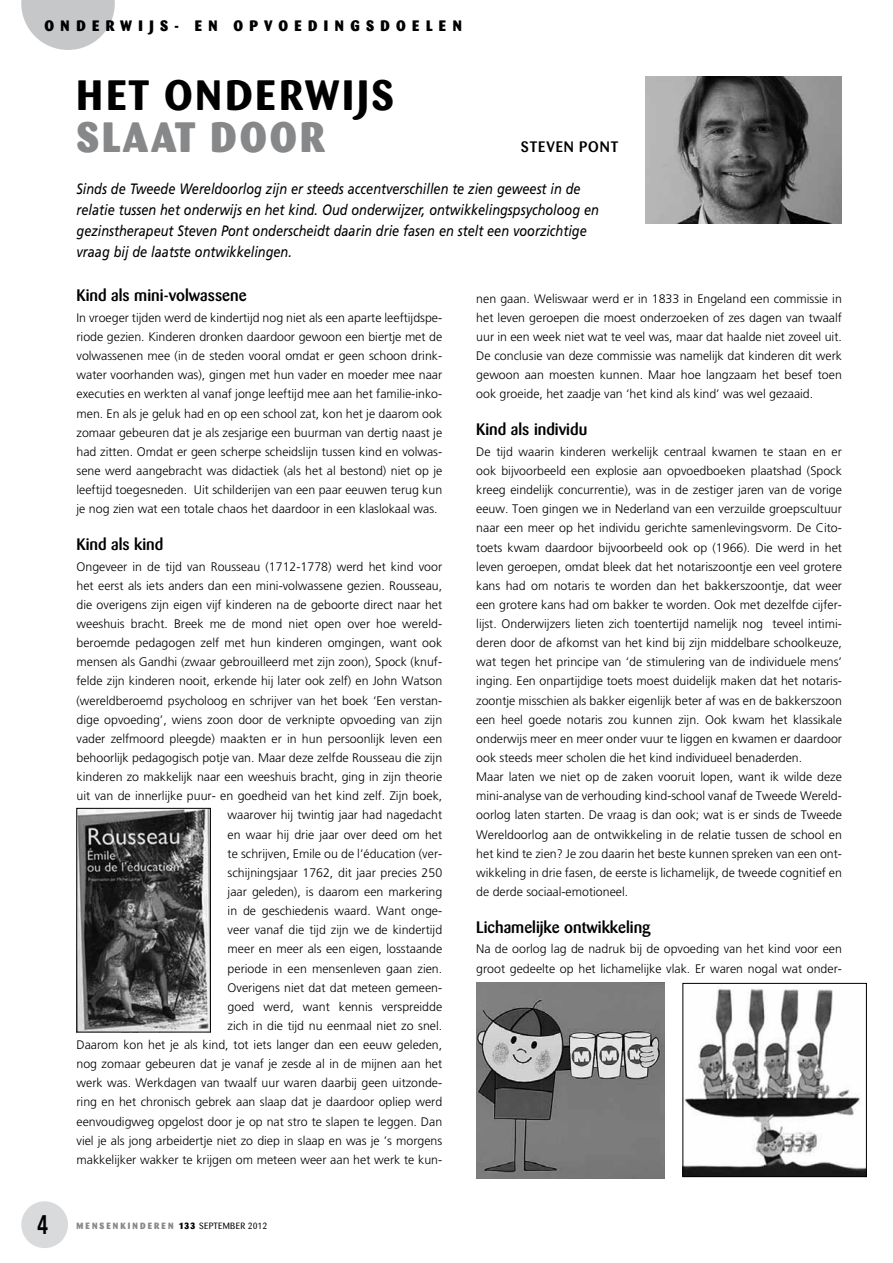
<style>
.page{position:relative;width:893px;height:1263px;background:#fff}
.page>*{position:absolute;margin:0;border:0;box-sizing:border-box;transform-origin:0 0}
.t1{font:700 42px "Barmeno";letter-spacing:.07em;color:#000}
.t2{font:800 42px "Barmeno";letter-spacing:.07em;color:#87888a}
.t3{font:700 27px "Frutiger";color:#000;scale:.7 1}
.t4{font:500 16.5px "Barmeno";color:#000}
.t5{font:italic 15px/21px "Frutiger";color:#000;scale:.85 1}
.t6{font:800 15px "Barmeno";letter-spacing:.42em;color:#000}
.t7{font:500 15px "Barmeno";letter-spacing:.06em;color:#000}
.t8{font:300 12.3px/19.2px "Frutiger";color:#000;text-align:justify}
.t9{font:800 9px "Barmeno";letter-spacing:.24em;color:#87888a}
.s1{color:#000}
.s2{font-weight:400;color:#000}
</style>
<div class="page">
<svg style="left:21px;top:0;width:94px;height:50px"></svg>
<div style="left:21px;top:1201px;width:47px;height:47px;background:#d9dadb;border-radius:50%"></div>
<img style="left:646px;top:77px;width:196px;height:147px">
<img style="left:79px;top:810px;width:130px;height:220px">
<div style="left:77px;top:808px;width:134px;height:224px;border:1px solid #000"></div>
<img style="left:684px;top:988px;width:181px;height:187px">
<div style="left:682px;top:983px;width:185px;height:194px;border:1px solid #000"></div>
<img style="left:476px;top:982px;width:189px;height:197px">
<p class="t6" style="left:45px;top:16px;width:15px">ONDER</p>
<p class="t6" style="left:120px;top:16px;width:87px">WIJS- EN</p>
<p class="t6" style="left:234px;top:16px;width:74px">OPVOEDIN</p>
<p class="t6" style="left:350px;top:16px;width:101px">GSD OELEN</p>
<h1 class="t1" style="left:77px;top:70px;width:319px">HET ONDERWIJS</h1>
<h1 class="t2" style="left:77px;top:111px;width:248px">SLAAT DOOR</h1>
<p class="t7" style="left:521px;top:138px;width:99px">Steven Pont</p>
<p class="t5" style="left:77px;top:178px;width:616px">Sinds de Tweede Wereldoorlog zijn er steeds accentverschillen te zien geweest in de relatie tussen het onderwijs en het kind. Oud onderwijzer, ontwikkelingspsycholoog en gezinstherapeut Steven Pont onderscheidt daarin drie fasen en stelt een voorzichtige vraag bij de laatste ontwikkelingen.</p>
<h3 class="t4" style="left:77px;top:286px;width:172px">Kind als mini-volwassene</h3>
<p class="t8" style="left:77px;top:308px;width:367px">In vroeger tijden werd de kindertijd nog niet als een aparte leeftijdspe&shy;riode gezien. Kinderen dronken daardoor gewoon een biertje met de volwassenen mee (in de steden vooral omdat er geen schoon drink&shy;water voorhanden was), gingen met hun vader en moeder mee naar executies en werkten al vanaf jonge leeftijd mee aan het familie-inko&shy;men. En als je geluk had en op een school zat, kon het je daarom ook zomaar gebeuren dat je als zesjarige een buurman van dertig naast je had zitten. Omdat er geen scherpe scheidslijn tussen kind en volwas&shy;sene werd aangebracht was didactiek (als het al bestond) niet op je leeftijd toegesneden. Uit schilderijen van een paar eeuwen terug kun je nog zien wat een totale chaos het daardoor in een klaslokaal was.</p>
<h3 class="t4" style="left:77px;top:535px;width:88px">Kind als kind</h3>
<p class="t8" style="left:77px;top:557px;width:367px;text-align:right">Ongeveer in de tijd van Rousseau (1712-1778) werd het kind voor het eerst als iets anders dan een mini-volwassene gezien. Rousseau, die overigens zijn eigen vijf kinderen na de geboorte direct naar het weeshuis bracht. Breek me de mond niet open over hoe wereld&shy;beroemde pedagogen zelf met hun kinderen omgingen, want ook mensen als Gandhi (zwaar gebrouilleerd met zijn zoon), Spock (knuf&shy;felde zijn kinderen nooit, erkende hij later ook zelf) en John Watson (wereldberoemd psycholoog en schrijver van het boek ‘Een verstan&shy;dige opvoeding’, wiens zoon door de verknipte opvoeding van zijn vader zelfmoord pleegde) maakten er in hun persoonlijk leven een behoorlijk pedagogisch potje van. Maar deze zelfde Rousseau die zijn kinderen zo makkelijk naar een weeshuis bracht, ging in zijn theorie uit van de innerlijke puur- en goedheid van het kind zelf. Zijn boek, waarover hij twintig jaar had nagedacht<br>en waar hij drie jaar over deed om het<br>te schrijven, Emile ou de l’éducation (ver-<br>schijningsjaar 1762, dit jaar precies 250<br>jaar geleden), is daarom een markering<br>in de geschiedenis waard. Want onge-<br>veer vanaf die tijd zijn we de kindertijd<br>meer en meer als een eigen, losstaande<br>periode in een mensenleven gaan zien.<br>Overigens niet dat dat meteen gemeen-<br>goed werd, want kennis verspreidde<br>zich in die tijd nu eenmaal niet zo snel.<br>Daarom kon het je als kind, tot iets langer dan een eeuw geleden, nog zomaar gebeuren dat je vanaf je zesde al in de mijnen aan het werk was. Werkdagen van twaalf uur waren daarbij geen uitzonde&shy;ring en het chronisch gebrek aan slaap dat je daardoor opliep werd eenvoudigweg opgelost door je op nat stro te slapen te leggen. Dan viel je als jong arbeidertje niet zo diep in slaap en was je ’s morgens makkelijker wakker te krijgen om meteen weer aan het werk te kun-</p>
<h2 class="t3" style="left:37px;top:1209px;width:17px">4</h2>
<p class="t9" style="left:77px;top:1220px;width:192px">MENSENKINDEREN <span class="s1">133</span> <span class="s2">SEPTEMBER 2012</span></p>
<p class="t8" style="left:476px;top:289px;width:367px">nen gaan. Weliswaar werd er in 1833 in Engeland een commissie in het leven geroepen die moest onderzoeken of zes dagen van twaalf uur in een week niet wat te veel was, maar dat haalde niet zoveel uit.<br>De conclusie van deze commissie was namelijk dat kinderen dit werk gewoon aan moesten kunnen. Maar hoe langzaam het besef toen ook groeide, het zaadje van ‘het kind als kind’ was wel gezaaid.</p>
<h3 class="t4" style="left:476px;top:420px;width:113px">Kind als individu</h3>
<p class="t8" style="left:476px;top:442px;width:367px;text-align:left">De tijd waarin kinderen werkelijk centraal kwamen te staan en er ook bijvoorbeeld een explosie aan opvoedboeken plaatshad (Spock kreeg eindelijk concurrentie), was in de zestiger jaren van de vorige eeuw. Toen gingen we in Nederland van een verzuilde groepscultuur naar een meer op het individu gerichte samenlevingsvorm. De Cito&shy;toets kwam daardoor bijvoorbeeld ook op (1966). Die werd in het leven geroepen, omdat bleek dat het notariszoontje een veel grotere kans had om notaris te worden dan het bakkerszoontje, dat weer een grotere kans had om bakker te worden. Ook met dezelfde cijfer&shy;lijst. Onderwijzers lieten zich toentertijd namelijk nog teveel intimi&shy;deren door de afkomst van het kind bij zijn middelbare schoolkeuze, wat tegen het principe van ‘de stimulering van de individuele mens’ inging. Een onpartijdige toets moest duidelijk maken dat het notaris&shy;zoontje misschien als bakker eigenlijk beter af was en de bakkerszoon een heel goede notaris zou kunnen zijn. Ook kwam het klassikale onderwijs meer en meer onder vuur te liggen en kwamen er daardoor ook steeds meer scholen die het kind individueel benaderden.<br>Maar laten we niet op de zaken vooruit lopen, want ik wilde deze mini-analyse van de verhouding kind-school vanaf de Tweede Wereld&shy;oorlog laten starten. De vraag is dan ook; wat is er sinds de Tweede Wereldoorlog aan de ontwikkeling in de relatie tussen de school en het kind te zien? Je zou daarin het beste kunnen spreken van een ont&shy;wikkeling in drie fasen, de eerste is lichamelijk, de tweede cognitief en de derde sociaal-emotioneel.</p>
<h3 class="t4" style="left:476px;top:917px;width:176px">Lichamelijke ontwikkeling</h3>
<p class="t8" style="left:476px;top:940px;width:367px">Na de oorlog lag de nadruk bij de opvoeding van het kind voor een groot gedeelte op het lichamelijke vlak. Er waren nogal wat onder-</p>
</div>
